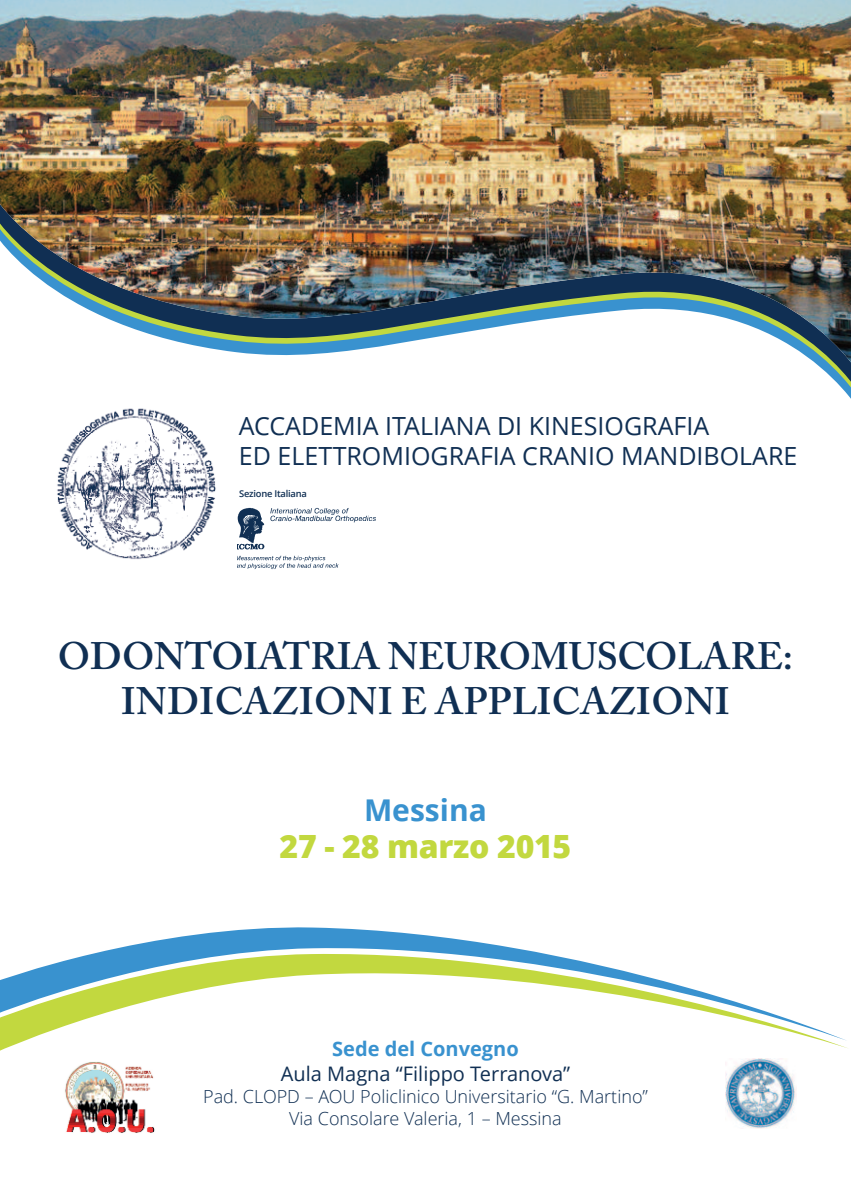
<style>
.page{position:relative;width:851px;height:1191px;background:#fff}
.page>*{position:absolute;margin:0;border:0;box-sizing:border-box;transform-origin:0 0}
.t1{font:600 38px/45.6px "Adobe Caslon Pro";color:#102f53;text-align:center}
.t2{font:800 32px "Open Sans";letter-spacing:-.01em;color:#c2d83f}
.t3{font:700 30px "Open Sans";color:#3992cf}
.t4{font:25px/30.2px "Open Sans";color:#102f53}
.t5{font:20px "Open Sans";color:#102f53}
.t6{font:700 20px "Open Sans";color:#3992cf}
.t7{font:300 18px/21.8px "Open Sans";color:#102f53;text-align:center}
.t8{font:600 9.4px "Open Sans";letter-spacing:-.025em;color:#102f53}
</style>
<div class="page">
<img style="left:0;top:0;width:850px;height:363px">
<svg style="left:109px;top:927px;width:416px;height:23px;fill:#3992cf"></svg>
<svg style="left:0;top:950px;width:847px;height:100px"></svg>
<img style="left:725px;top:1058px;width:71px;height:70px">
<img style="left:65px;top:1062px;width:90px;height:71px">
<img style="left:57px;top:408px;width:159px;height:151px">
<img style="left:238px;top:507px;width:138px;height:63px">
<h3 class="t4" style="left:239px;top:410px;width:560px">ACCADEMIA ITALIANA DI KINESIOGRAFIA<br>ED ELETTROMIOGRAFIA CRANIO MANDIBOLARE</h3>
<p class="t8" style="left:239px;top:486px;width:69px">Sezione Italiana</p>
<h1 class="t1" style="left:58px;top:637px;width:736px">ODONTOIATRIA NEUROMUSCOLARE:<br>INDICAZIONI E APPLICAZIONI</h1>
<h3 class="t3" style="left:364px;top:788px;width:124px">Messina</h3>
<h2 class="t2" style="left:279px;top:824px;width:293px">27 - 28 marzo 2015</h2>
<p class="t6" style="left:332px;top:1035px;width:188px">Sede del Convegno</p>
<p class="t5" style="left:281px;top:1059px;width:291px">Aula Magna “Filippo Terranova”</p>
<p class="t7" style="left:203px;top:1085px;width:446px">Pad. CLOPD – AOU Policlinico Universitario “G. Martino”<br>Via Consolare Valeria, 1 – Messina</p>
</div>
